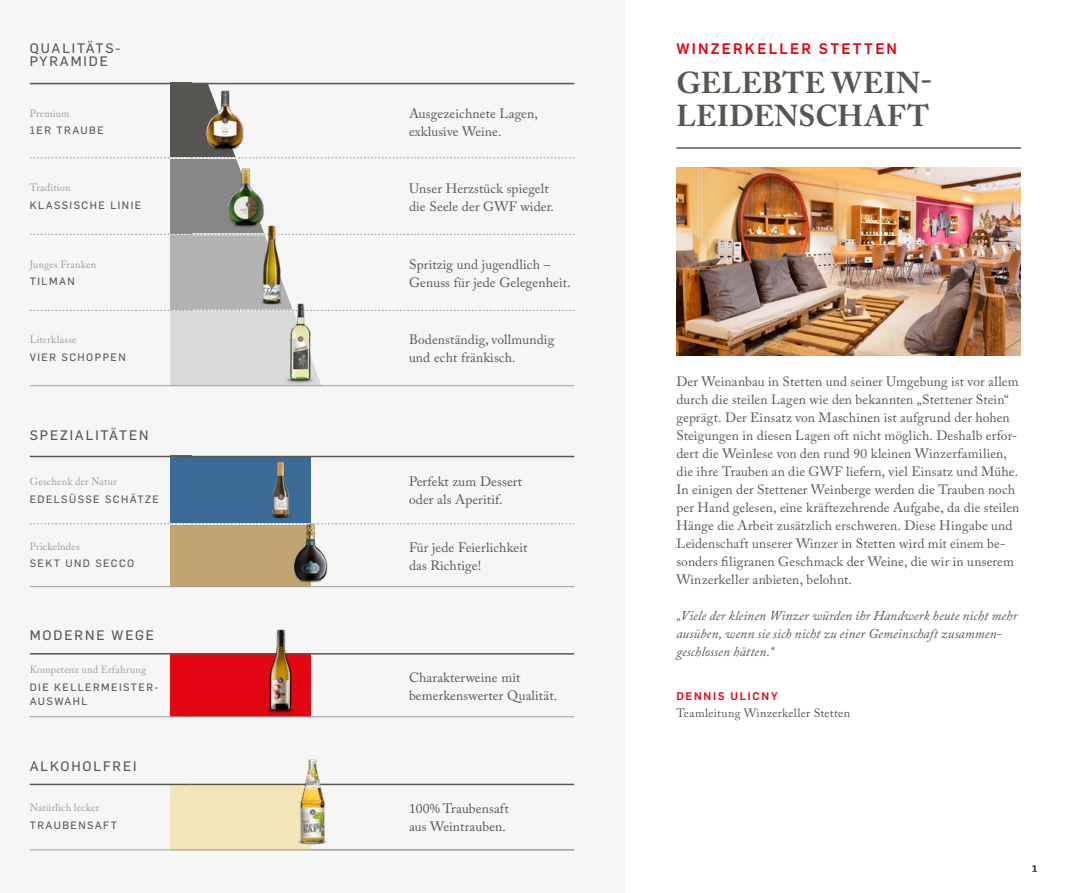
<style>
.page{position:relative;width:1072px;height:893px;background:#fff}
.page>*{position:absolute;margin:0;border:0;box-sizing:border-box;transform-origin:0 0}
.t1{font:700 30px/33px "Adobe Caslon Pro";letter-spacing:.005em;color:#575651}
.t2{font:500 15px "Flama";letter-spacing:.155em;color:#e30613}
.t3{font:13.5px/18px "Adobe Caslon Pro";letter-spacing:.01em;color:#575651}
.t4{font:italic 13.5px/18px "Adobe Caslon Pro";letter-spacing:.01em;color:#575651}
.t5{font:13.5px/13.5px "Flama Basic";letter-spacing:.14em;color:#575651}
.t6{font:12px "Adobe Caslon Pro";letter-spacing:.02em;color:#575651}
.t7{font:500 10.8px "Flama";letter-spacing:.16em;color:#e30613}
.t8{font:10.5px/13.5px "Flama Basic";letter-spacing:.14em;color:#575651}
.t9{font:10.5px "Adobe Caslon Pro";letter-spacing:.02em;color:#9d9d9c}
.t10{font:500 9px "Flama";color:#575651}
</style>
<div class="page">
<div style="left:191px;top:0;width:434px;height:893px;background:#f6f6f6"></div>
<div style="left:0;top:0;width:191px;height:893px;background:#f6f6f6"></div>
<img style="left:676px;top:168px;width:344px;height:187px">
<hr style="left:676px;top:147px;width:344px;height:2px;background:#575651">
<div style="left:170px;top:784px;width:21px;height:66px;background:#f2e5b8"></div>
<div style="left:191px;top:784px;width:119px;height:66px;background:#f2e5b8"></div>
<hr style="left:191px;top:784px;width:383px;height:1px;background:#575651">
<hr style="left:191px;top:850px;width:383px;height:1px;background:#9d9d9c">
<hr style="left:30px;top:784px;width:161px;height:1px;background:#575651">
<hr style="left:30px;top:850px;width:161px;height:1px;background:#9d9d9c">
<img style="left:293px;top:759px;width:39px;height:92px">
<div style="left:191px;top:653px;width:119px;height:64px;background:#e30613"></div>
<div style="left:170px;top:653px;width:21px;height:64px;background:#e30613"></div>
<div style="left:191px;top:457px;width:119px;height:66px;background:#3c6b97"></div>
<div style="left:191px;top:525px;width:119px;height:61px;background:#c0a570"></div>
<div style="left:170px;top:456px;width:21px;height:67px;background:#3c6b97"></div>
<div style="left:170px;top:525px;width:21px;height:61px;background:#c0a570"></div>
<hr style="left:191px;top:716px;width:383px;height:1px;background:#9d9d9c">
<hr style="left:30px;top:716px;width:161px;height:1px;background:#9d9d9c">
<hr style="left:191px;top:653px;width:383px;height:2px;background:#575651">
<hr style="left:30px;top:653px;width:161px;height:1px;background:#575651">
<img style="left:261px;top:629px;width:39px;height:85px">
<hr style="left:191px;top:456px;width:383px;height:1px;background:#575651">
<hr style="left:191px;top:586px;width:383px;height:1px;background:#9d9d9c">
<hr style="left:30px;top:456px;width:161px;height:1px;background:#575651">
<hr style="left:30px;top:586px;width:161px;height:1px;background:#9d9d9c">
<svg style="left:30px;top:524px;width:544px;height:1px"></svg>
<img style="left:261px;top:457px;width:39px;height:60px">
<img style="left:273px;top:509px;width:76px;height:76px">
<svg style="left:30px;top:83px;width:544px;height:302px"></svg>
<hr style="left:30px;top:385px;width:161px;height:1px;background:#9d9d9c">
<hr style="left:191px;top:385px;width:383px;height:1px;background:#9d9d9c">
<img style="left:280px;top:298px;width:40px;height:86px">
<img style="left:255px;top:224px;width:35px;height:84px">
<img style="left:218px;top:164px;width:54px;height:65px">
<img style="left:205px;top:86px;width:40px;height:67px">
<p class="t5" style="left:30px;top:40px;width:92px">QUALITÄTS-<br>PYRAMIDE</p>
<p class="t9" style="left:30px;top:107px;width:41px">Premium</p>
<p class="t8" style="left:30px;top:123px;width:75px">1ER TRAUBE</p>
<p class="t9" style="left:30px;top:181px;width:42px">Tradition</p>
<p class="t8" style="left:30px;top:198px;width:113px">KLASSISCHE LINIE</p>
<p class="t9" style="left:30px;top:258px;width:68px">Junges Franken</p>
<p class="t8" style="left:30px;top:274px;width:46px">TILMAN</p>
<p class="t9" style="left:30px;top:333px;width:48px">Literklasse</p>
<p class="t8" style="left:30px;top:350px;width:97px">VIER SCHOPPEN</p>
<p class="t5" style="left:30px;top:427px;width:120px">SPEZIALITÄTEN</p>
<p class="t9" style="left:30px;top:475px;width:89px">Geschenk der Natur</p>
<p class="t8" style="left:30px;top:492px;width:131px">EDELSÜSSE SCHÄTZE</p>
<p class="t9" style="left:30px;top:540px;width:51px">Prickelndes</p>
<p class="t8" style="left:30px;top:556px;width:106px">SEKT UND SECCO</p>
<p class="t5" style="left:30px;top:628px;width:126px">MODERNE WEGE</p>
<p class="t9" style="left:30px;top:664px;width:118px">Kompetenz und Erfahrung</p>
<p class="t8" style="left:30px;top:680px;width:130px">DIE KELLERMEISTER-<br>AUSWAHL</p>
<p class="t5" style="left:30px;top:758px;width:108px">ALKOHOLFREI</p>
<p class="t9" style="left:30px;top:801px;width:71px">Natürlich lecker</p>
<p class="t8" style="left:30px;top:817px;width:89px">TRAUBENSAFT</p>
<p class="t3" style="left:409px;top:104px;width:130px">Ausgezeichnete Lagen, exklusive Weine.</p>
<p class="t3" style="left:409px;top:179px;width:147px">Unser Herzstück spiegelt die Seele der GWF wider.</p>
<p class="t3" style="left:409px;top:255px;width:163px">Spritzig und jugendlich –<br>Genuss für jede Gelegenheit.</p>
<p class="t3" style="left:409px;top:331px;width:147px">Bodenständig, vollmundig und echt fränkisch.</p>
<p class="t3" style="left:409px;top:472px;width:115px">Perfekt zum Dessert oder als Aperitif.</p>
<p class="t3" style="left:409px;top:538px;width:120px">Für jede Feierlichkeit das Richtige!</p>
<p class="t3" style="left:409px;top:669px;width:150px">Charakterweine mit bemerkenswerter Qualität.</p>
<p class="t3" style="left:409px;top:799px;width:101px">100% Traubensaft aus Weintrauben.</p>
<p class="t2" style="left:676px;top:37px;width:222px">WINZERKELLER STETTEN</p>
<h1 class="t1" style="left:676px;top:66px;width:257px">GELEBTE WEIN-<br>LEIDENSCHAFT</h1>
<p class="t3" style="left:676px;top:372px;width:344px">Der Weinanbau in Stetten und seiner Umgebung ist vor allem durch die steilen Lagen wie den bekannten „Stettener Stein“ geprägt. Der Einsatz von Maschinen ist aufgrund der hohen Steigungen in diesen Lagen oft nicht möglich. Deshalb erfor&shy;dert die Weinlese von den rund 90 kleinen Winzerfamilien, die ihre Trauben an die GWF liefern, viel Einsatz und Mühe.<br>In einigen der Stettener Weinberge werden die Trauben noch per Hand gelesen, eine kräftezehrende Aufgabe, da die steilen Hänge die Arbeit zusätzlich erschweren. Diese Hingabe und Leidenschaft unserer Winzer in Stetten wird mit einem be&shy;sonders filigranen Geschmack der Weine, die wir in unserem Winzerkeller anbieten, belohnt.</p>
<p class="t4" style="left:676px;top:606px;width:343px">„Viele der kleinen Winzer würden ihr Handwerk heute nicht mehr ausüben, wenn sie sich nicht zu einer Gemeinschaft zusammen&shy;geschlossen hätten.“</p>
<p class="t7" style="left:676px;top:689px;width:103px">DENNIS ULICNY</p>
<p class="t6" style="left:676px;top:706px;width:175px">Teamleitung Winzerkeller Stetten</p>
<p class="t10" style="left:1032px;top:862px;width:6px">1</p>
</div>
